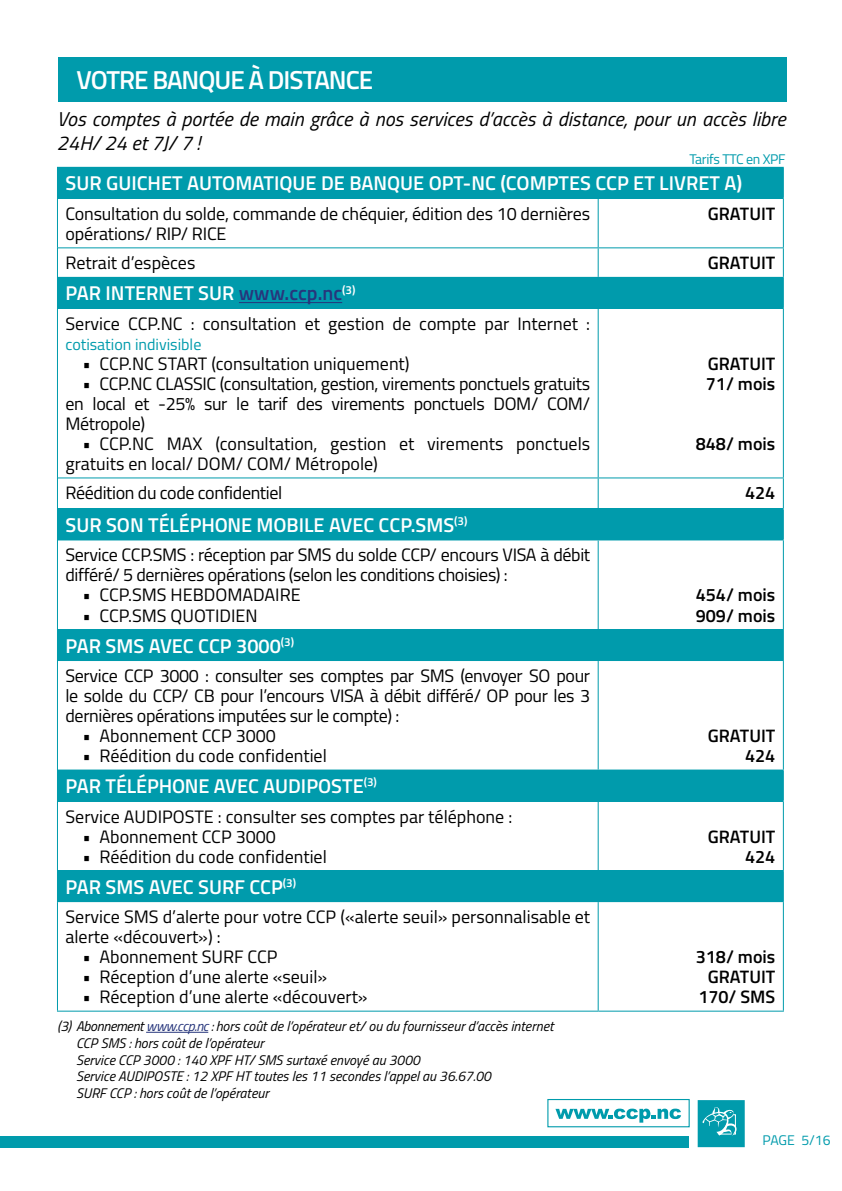
<style>
.page{position:relative;width:842px;height:1191px;background:#fff}
.page>*{position:absolute;margin:0;border:0;box-sizing:border-box;transform-origin:0 0}
.t1{font:600 26px "Titillium";letter-spacing:-.04em;color:#fff}
.t2{font:600 20px "Titillium";color:#fff}
.t3{font:italic 20px/24px "Titillium";color:#000}
.t4{font:18px/20px "Titillium";color:#000}
.t5{font:18px/20px "Titillium";letter-spacing:-.02em;color:#000}
.t6{font:600 18px/20px "Titillium";color:#000;text-align:right}
.t7{font:16px "Titillium";color:#009bac}
.t8{font:italic 14px/16.8px "Titillium";color:#000}
.t9{font:14px "Titillium";letter-spacing:-.025em;color:#009bac}
.s1{color:#27367c}
</style>
<div class="page">
<div style="left:58px;top:57px;width:729px;height:44px;background:#009bac"></div>
<div style="left:57px;top:167px;width:726px;height:31px;background:#009bac"></div>
<div style="left:57px;top:277px;width:726px;height:31px;background:#009bac"></div>
<div style="left:57px;top:509px;width:726px;height:31px;background:#009bac"></div>
<div style="left:57px;top:629px;width:726px;height:31px;background:#009bac"></div>
<div style="left:57px;top:770px;width:726px;height:31px;background:#009bac"></div>
<div style="left:57px;top:870px;width:726px;height:31px;background:#009bac"></div>
<hr style="left:598px;top:167px;width:186px;height:1px;background:#009bac">
<hr style="left:57px;top:198px;width:542px;height:1px;background:#009bac">
<hr style="left:57px;top:199px;width:1px;height:49px;background:#009bac">
<hr style="left:57px;top:308px;width:1px;height:170px;background:#009bac">
<hr style="left:57px;top:478px;width:1px;height:31px;background:#009bac">
<hr style="left:57px;top:540px;width:1px;height:89px;background:#009bac">
<hr style="left:57px;top:660px;width:1px;height:110px;background:#009bac">
<hr style="left:57px;top:801px;width:1px;height:69px;background:#009bac">
<hr style="left:57px;top:901px;width:542px;height:1px;background:#009bac">
<hr style="left:57px;top:902px;width:1px;height:108px;background:#009bac">
<hr style="left:57px;top:1010px;width:542px;height:1px;background:#009bac">
<hr style="left:58px;top:247px;width:540px;height:1px;background:#009bac">
<hr style="left:58px;top:308px;width:540px;height:1px;background:#009bac">
<hr style="left:58px;top:477px;width:540px;height:1px;background:#009bac">
<hr style="left:58px;top:508px;width:540px;height:1px;background:#009bac">
<hr style="left:58px;top:660px;width:540px;height:1px;background:#009bac">
<hr style="left:58px;top:769px;width:540px;height:1px;background:#009bac">
<hr style="left:783px;top:168px;width:1px;height:30px;background:#009bac">
<hr style="left:599px;top:198px;width:185px;height:1px;background:#009bac">
<hr style="left:783px;top:199px;width:1px;height:48px;background:#009bac">
<hr style="left:598px;top:247px;width:186px;height:1px;background:#009bac">
<hr style="left:598px;top:277px;width:186px;height:1px;background:#009bac">
<hr style="left:783px;top:278px;width:1px;height:30px;background:#009bac">
<hr style="left:598px;top:308px;width:186px;height:1px;background:#009bac">
<hr style="left:783px;top:309px;width:1px;height:168px;background:#009bac">
<hr style="left:598px;top:477px;width:186px;height:1px;background:#009bac">
<hr style="left:783px;top:478px;width:1px;height:30px;background:#009bac">
<hr style="left:598px;top:508px;width:186px;height:1px;background:#009bac">
<hr style="left:783px;top:509px;width:1px;height:30px;background:#009bac">
<hr style="left:598px;top:539px;width:186px;height:1px;background:#009bac">
<hr style="left:783px;top:540px;width:1px;height:89px;background:#009bac">
<hr style="left:598px;top:629px;width:186px;height:1px;background:#009bac">
<hr style="left:783px;top:630px;width:1px;height:30px;background:#009bac">
<hr style="left:598px;top:660px;width:186px;height:1px;background:#009bac">
<hr style="left:783px;top:661px;width:1px;height:108px;background:#009bac">
<hr style="left:598px;top:769px;width:186px;height:1px;background:#009bac">
<hr style="left:783px;top:770px;width:1px;height:30px;background:#009bac">
<hr style="left:598px;top:800px;width:186px;height:1px;background:#009bac">
<hr style="left:783px;top:801px;width:1px;height:69px;background:#009bac">
<hr style="left:599px;top:870px;width:185px;height:1px;background:#009bac">
<hr style="left:783px;top:871px;width:1px;height:30px;background:#009bac">
<hr style="left:599px;top:901px;width:185px;height:1px;background:#009bac">
<hr style="left:783px;top:902px;width:1px;height:108px;background:#009bac">
<hr style="left:599px;top:1010px;width:185px;height:1px;background:#009bac">
<hr style="left:598px;top:199px;width:1px;height:48px;background:#009bac">
<svg style="left:57px;top:248px;width:727px;height:29px"></svg>
<hr style="left:598px;top:309px;width:1px;height:168px;background:#009bac">
<hr style="left:598px;top:478px;width:1px;height:30px;background:#009bac">
<hr style="left:598px;top:540px;width:1px;height:89px;background:#009bac">
<hr style="left:598px;top:661px;width:1px;height:108px;background:#009bac">
<hr style="left:598px;top:801px;width:1px;height:69px;background:#009bac">
<hr style="left:598px;top:902px;width:1px;height:108px;background:#009bac">
<hr style="left:239px;top:302px;width:103px;height:1px;background:#27367c">
<hr style="left:146px;top:1032px;width:62px;height:1px;background:#27367c">
<div style="left:0;top:1136px;width:688px;height:11px;background:#009bac"></div>
<svg style="left:555px;top:1108px;width:126px;height:14px"></svg>
<div style="left:547px;top:1099px;width:143px;height:28px;border:1px solid #009bac"></div>
<div style="left:698px;top:1100px;width:47px;height:47px;background:#009bac"></div>
<svg style="left:702px;top:1107px;width:35px;height:29px"></svg>
<h1 class="t1" style="left:77px;top:60px;width:298px">VOTRE BANQUE À DISTANCE</h1>
<p class="t3" style="left:57px;top:106px;width:730px">Vos comptes à portée de main grâce à nos services d’accès à distance, pour un accès libre<br>24H/ 24 et 7J/ 7 !</p>
<p class="t9" style="left:689px;top:148px;width:98px">Tarifs TTC en XPF</p>
<p class="t2" style="left:65px;top:168px;width:678px">SUR GUICHET AUTOMATIQUE DE BANQUE OPT-NC (COMPTES CCP ET LIVRET A)</p>
<p class="t4" style="left:65px;top:203px;width:526px">Consultation du solde, commande de chéquier, édition des 10 dernières opérations/ RIP/ RICE</p>
<p class="t6" style="left:708px;top:203px;width:69px">GRATUIT</p>
<p class="t4" style="left:65px;top:252px;width:131px">Retrait d’espèces</p>
<p class="t6" style="left:708px;top:252px;width:69px">GRATUIT</p>
<p class="t2" style="left:65px;top:278px;width:291px">PAR INTERNET SUR <span class="s1">www.ccp.nc</span><sup>(3)</sup></p>
<p class="t4" style="left:65px;top:313px;width:526px">Service CCP.NC : consultation et gestion de compte par Internet :</p>
<p class="t7" style="left:65px;top:332px;width:137px">cotisation indivisible</p>
<p class="t4" style="left:82px;top:353px;width:329px">• CCP.NC START (consultation uniquement)</p>
<p class="t4" style="left:65px;top:373px;width:526px;text-align:justify;text-indent:17px">• CCP.NC CLASSIC (consultation, gestion, virements ponctuels gratuits en local et -25% sur le tarif des virements ponctuels DOM/ COM/ Métropole)</p>
<p class="t4" style="left:65px;top:433px;width:526px;text-indent:17px">• CCP.NC MAX (consultation, gestion et virements ponctuels gratuits en local/ DOM/ COM/ Métropole)</p>
<p class="t6" style="left:706px;top:353px;width:71px;text-align:left">GRATUIT<br>71/ mois</p>
<p class="t6" style="left:696px;top:433px;width:81px">848/ mois</p>
<p class="t5" style="left:65px;top:482px;width:218px">Réédition du code confidentiel</p>
<p class="t6" style="left:745px;top:482px;width:32px">424</p>
<p class="t2" style="left:65px;top:510px;width:404px">SUR SON TÉLÉPHONE MOBILE AVEC CCP.SMS<sup>(3)</sup></p>
<p class="t5" style="left:65px;top:544px;width:526px">Service CCP.SMS : réception par SMS du solde CCP/ encours VISA à débit différé/ 5 dernières opérations (selon les conditions choisies) :</p>
<p class="t4" style="left:82px;top:584px;width:220px">• CCP.SMS HEBDOMADAIRE</p>
<p class="t4" style="left:82px;top:604px;width:177px">• CCP.SMS QUOTIDIEN</p>
<p class="t6" style="left:696px;top:584px;width:81px;text-align:left">454/ mois<br>909/ mois</p>
<p class="t2" style="left:65px;top:630px;width:230px">PAR SMS AVEC CCP 3000<sup>(3)</sup></p>
<p class="t4" style="left:65px;top:665px;width:526px;text-align:justify">Service CCP 3000 : consulter ses comptes par SMS (envoyer SO pour le solde du CCP/ CB pour l’encours VISA à débit différé/ OP pour les 3 dernières opérations imputées sur le compte) :</p>
<p class="t4" style="left:82px;top:725px;width:195px">• Abonnement CCP 3000</p>
<p class="t4" style="left:82px;top:745px;width:246px">• Réédition du code confidentiel</p>
<p class="t2" style="left:65px;top:771px;width:313px">PAR TÉLÉPHONE AVEC AUDIPOSTE<sup>(3)</sup></p>
<p class="t4" style="left:65px;top:805px;width:448px">Service AUDIPOSTE : consulter ses comptes par téléphone :</p>
<p class="t4" style="left:82px;top:825px;width:195px">• Abonnement CCP 3000</p>
<p class="t4" style="left:82px;top:845px;width:246px">• Réédition du code confidentiel</p>
<p class="t2" style="left:65px;top:871px;width:232px">PAR SMS AVEC SURF CCP<sup>(3)</sup></p>
<p class="t4" style="left:65px;top:906px;width:526px">Service SMS d’alerte pour votre CCP («alerte seuil» personnalisable et alerte «découvert») :</p>
<p class="t4" style="left:82px;top:946px;width:197px">• Abonnement SURF CCP</p>
<p class="t4" style="left:82px;top:966px;width:246px">• Réception d’une alerte «seuil»</p>
<p class="t4" style="left:82px;top:986px;width:286px">• Réception d’une alerte «découvert»</p>
<p class="t8" style="left:76px;top:1017px;width:479px;text-indent:-18px">(3) Abonnement <span class="s1">www.ccp.nc</span> : hors coût de l’opérateur et/ ou du fournisseur d’accès internet CCP SMS : hors coût de l’opérateur<br>Service CCP 3000 : 140 XPF HT/ SMS surtaxé envoyé au 3000<br>Service AUDIPOSTE : 12 XPF HT toutes les 11 secondes l’appel au 36.67.00<br>SURF CCP : hors coût de l’opérateur</p>
<p class="t6" style="left:708px;top:725px;width:69px">GRATUIT<br>424</p>
<p class="t6" style="left:708px;top:825px;width:69px">GRATUIT<br>424</p>
<p class="t6" style="left:696px;top:946px;width:81px">318/ mois<br>GRATUIT<br>170/ SMS</p>
<p class="t9" style="left:763px;top:1129px;width:70px">PAGE 5/16</p>
</div>
